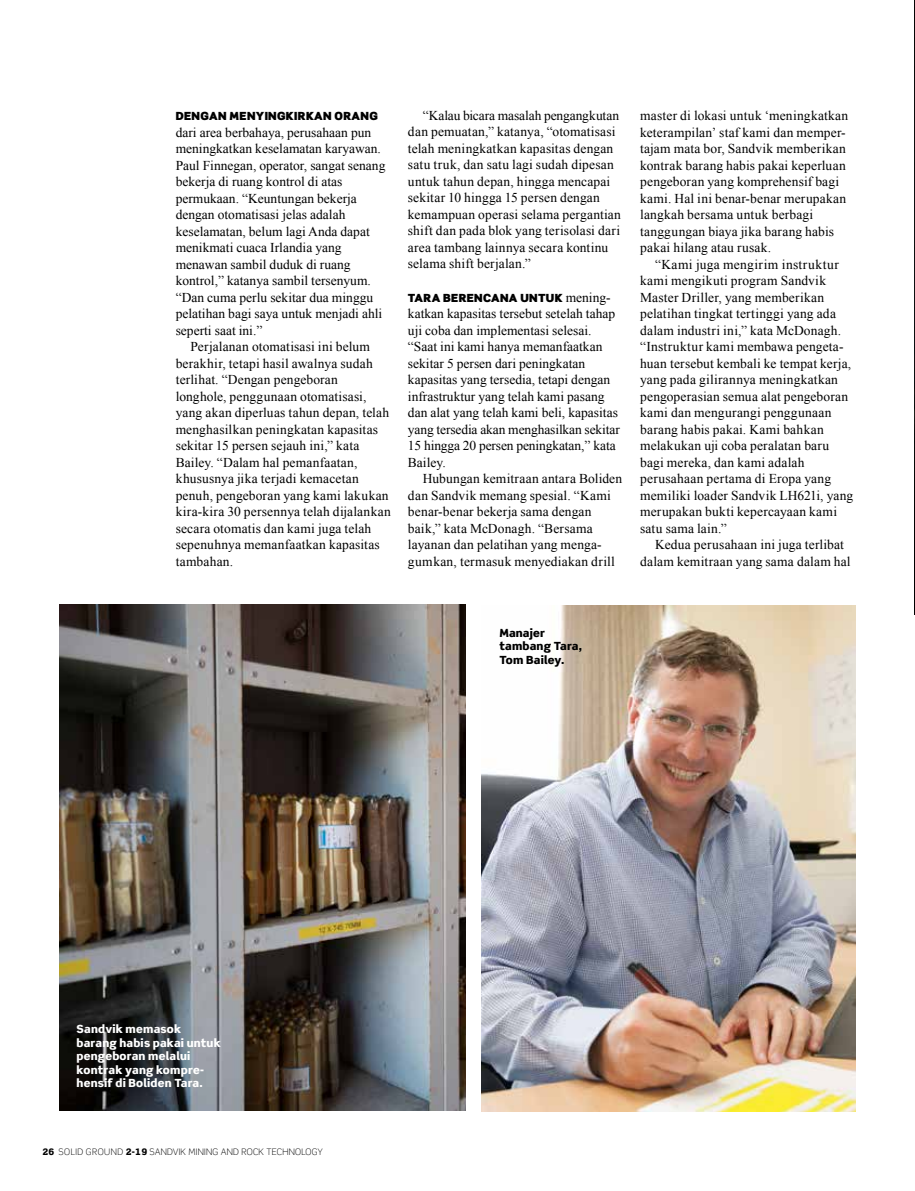
<style>
.page{position:relative;width:915px;height:1191px;background:#fff}
.page>*{position:absolute;margin:0;border:0;box-sizing:border-box;transform-origin:0 0}
.t1{font:13.5px/16.5px "Times New Roman WGL";letter-spacing:.005em;color:#000}
.t2{font:900 11.25px/13.5px "Scene Pro";letter-spacing:.015em;color:#fff}
.t3{font:900 11.25px "Scene Pro";letter-spacing:.03em;color:#000}
.t4{font:900 11.25px/13.5px "Scene Pro";letter-spacing:.015em;color:#000}
.t5{font:300 9px "Scene Pro";letter-spacing:.025em;color:#000}
.s1{font-family:"Times New Roman WGL";font-weight:400;font-size:13.5px}
.s2{font-weight:900}
</style>
<div class="page">
<img style="left:914px;top:0;width:1px;height:614px">
<img style="left:481px;top:605px;width:374px;height:506px">
<img style="left:60px;top:604px;width:405px;height:506px">
<p class="t3" style="left:176px;top:109px;width:203px">DENGAN MENYINGKIRKAN ORANG</p>
<p class="t1" style="left:176px;top:124px;width:211px">dari area berbahaya, perusahaan pun meningkatkan keselamatan karyawan.<br>Paul Finnegan, operator, sangat senang bekerja di ruang kontrol di atas permukaan. “Keuntungan bekerja dengan otomatisasi jelas adalah keselamatan, belum lagi Anda dapat menikmati cuaca Irlandia yang menawan sambil duduk di ruang kontrol,” katanya sambil tersenyum. “Dan cuma perlu sekitar dua minggu pelatihan bagi saya untuk menjadi ahli seperti saat ini.”</p>
<p class="t1" style="left:176px;top:338px;width:216px;text-indent:15px">Perjalanan otomatisasi ini belum berakhir, tetapi hasil awalnya sudah terlihat. “Dengan pengeboran longhole, penggunaan otomatisasi, yang akan diperluas tahun depan, telah menghasilkan peningkatan kapasitas sekitar 15 persen sejauh ini,” kata Bailey. “Dalam hal pemanfaatan, khususnya jika terjadi kemacetan penuh, pengeboran yang kami lakukan kira-kira 30 persennya telah dijalankan secara otomatis dan kami juga telah sepenuhnya memanfaatkan kapasitas tambahan.</p>
<p class="t1" style="left:408px;top:107px;width:214px;text-indent:15px">“Kalau bicara masalah pengangkutan dan pemuatan,” katanya, “otomatisasi telah meningkatkan kapasitas dengan satu truk, dan satu lagi sudah dipesan untuk tahun depan, hingga mencapai sekitar 10 hingga 15 persen dengan kemampuan operasi selama pergantian shift dan pada blok yang terisolasi dari area tambang lainnya secara kontinu selama shift berjalan.”</p>
<p class="t3" style="left:408px;top:290px;width:204px">TARA BERENCANA UNTUK <span class="s1">mening-</span></p>
<p class="t1" style="left:408px;top:305px;width:213px">katkan kapasitas tersebut setelah tahap uji coba dan implementasi selesai. “Saat ini kami hanya memanfaatkan sekitar 5 persen dari peningkatan kapasitas yang tersedia, tetapi dengan infrastruktur yang telah kami pasang dan alat yang telah kami beli, kapasitas yang tersedia akan menghasilkan sekitar 15 hingga 20 persen peningkatan,” kata Bailey.</p>
<p class="t1" style="left:408px;top:470px;width:216px;text-indent:15px">Hubungan kemitraan antara Boliden dan Sandvik memang spesial. “Kami benar-benar bekerja sama dengan baik,” kata McDonagh. “Bersama layanan dan pelatihan yang menga&shy;gumkan, termasuk menyediakan drill</p>
<p class="t1" style="left:640px;top:107px;width:209px">master di lokasi untuk ‘meningkatkan keterampilan’ staf kami dan memper&shy;tajam mata bor, Sandvik memberikan kontrak barang habis pakai keperluan pengeboran yang komprehensif bagi kami. Hal ini benar-benar merupakan langkah bersama untuk berbagi tanggungan biaya jika barang habis pakai hilang atau rusak.</p>
<p class="t1" style="left:640px;top:255px;width:214px;text-indent:15px">“Kami juga mengirim instruktur kami mengikuti program Sandvik Master Driller, yang memberikan pelatihan tingkat tertinggi yang ada dalam industri ini,” kata McDonagh. “Instruktur kami membawa pengeta&shy;huan tersebut kembali ke tempat kerja, yang pada gilirannya meningkatkan pengoperasian semua alat pengeboran kami dan mengurangi penggunaan barang habis pakai. Kami bahkan melakukan uji coba peralatan baru bagi mereka, dan kami adalah perusahaan pertama di Eropa yang memiliki loader Sandvik LH621i, yang merupakan bukti kepercayaan kami satu sama lain.”</p>
<p class="t1" style="left:640px;top:536px;width:212px;text-indent:15px">Kedua perusahaan ini juga terlibat dalam kemitraan yang sama dalam hal</p>
<p class="t4" style="left:499px;top:626px;width:84px">Manajer tambang Tara,<br>Tom Bailey.</p>
<p class="t2" style="left:77px;top:1022px;width:146px">Sandvik memasok barang habis pakai untuk pengeboran melalui kontrak yang kompre&shy;hensif di Boliden Tara.</p>
<p class="t5" style="left:43px;top:1146px;width:282px"><span class="s2">26</span> SOLID GROUND <span class="s2">2-19</span> SANDVIK MINING AND ROCK TECHNOLOGY</p>
</div>
